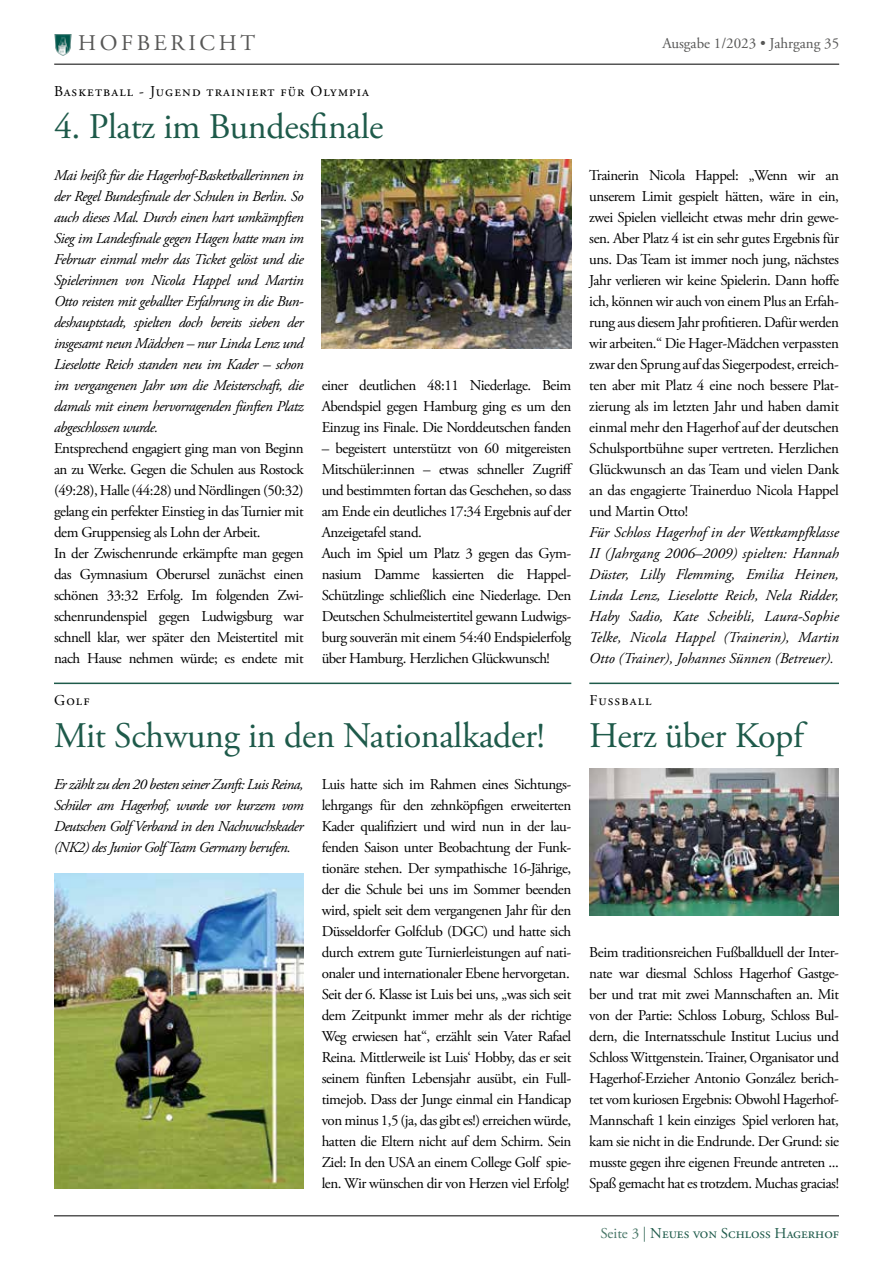
<style>
.page{position:relative;width:893px;height:1263px;background:#fff}
.page>*{position:absolute;margin:0;border:0;box-sizing:border-box;transform-origin:0 0}
.t1{font:36px "Adobe Garamond Pro";letter-spacing:-.025em;color:#1e5a4a}
.t2{font:22.35px "Adobe Garamond Pro";letter-spacing:.16em;color:#575756}
.t3{font:15px/21px "Adobe Garamond Pro";letter-spacing:-.035em;color:#000;text-align:justify}
.t4{font:italic 15px/21px "Adobe Garamond Pro";letter-spacing:-.03em;color:#000;text-align:justify}
.t5{font:15px "Adobe Garamond Pro";letter-spacing:.075em;color:#000}
.t6{font:15px "Adobe Garamond Pro";color:#1e5a4a}
.t7{font:15px "Adobe Garamond Pro";color:#575756}
.s1{color:#497768}
</style>
<div class="page">
<hr style="left:54px;top:683px;width:517px;height:1px;background:#1e5a4a">
<img style="left:54px;top:873px;width:250px;height:315px">
<img style="left:322px;top:159px;width:249px;height:189px">
<hr style="left:54px;top:1215px;width:785px;height:1px;background:#000">
<hr style="left:54px;top:64px;width:785px;height:1px;background:#000">
<img style="left:54px;top:35px;width:18px;height:20px">
<img style="left:589px;top:768px;width:250px;height:147px">
<hr style="left:589px;top:683px;width:250px;height:1px;background:#1e5a4a">
<h2 class="t2" style="left:78px;top:30px;width:178px">HOFBERICHT</h2>
<p class="t7" style="left:662px;top:35px;width:178px">Ausgabe 1/2023 • Jahrgang 35</p>
<p class="t5" style="left:54px;top:82px;width:317px">Basketball - Jugend trainiert für Olympia</p>
<h1 class="t1" style="left:54px;top:105px;width:331px">4. Platz im Bundesfinale</h1>
<p class="t4" style="left:54px;top:165px;width:251px">Mai heißt für die Hagerhof-Basketballerinnen in der Regel Bundesfinale der Schulen in Berlin. So auch dieses Mal. Durch einen hart umkämpften Sieg im Landesfinale gegen Hagen hatte man im Februar einmal mehr das Ticket gelöst und die Spielerinnen von Nicola Happel und Martin Otto reisten mit geballter Erfahrung in die Bun&shy;deshauptstadt, spielten doch bereits sieben der insgesamt neun Mädchen – nur Linda Lenz und Lieselotte Reich standen neu im Kader – schon im vergangenen Jahr um die Meisterschaft, die damals mit einem hervorragenden fünften Platz abgeschlossen wurde.</p>
<p class="t3" style="left:54px;top:438px;width:251px;text-align:left">Entsprechend engagiert ging man von Beginn an zu Werke. Gegen die Schulen aus Rostock (49:28), Halle (44:28) und Nördlingen (50:32) gelang ein perfekter Einstieg in das Turnier mit dem Gruppensieg als Lohn der Arbeit.<br>In der Zwischenrunde erkämpfte man gegen das Gymnasium Oberursel zunächst einen schönen 33:32 Erfolg. Im folgenden Zwi&shy;schenrundenspiel gegen Ludwigsburg war schnell klar, wer später den Meistertitel mit nach Hause nehmen würde; es endete mit</p>
<p class="t3" style="left:322px;top:375px;width:251px">einer deutlichen 48:11 Niederlage. Beim Abendspiel gegen Hamburg ging es um den Einzug ins Finale. Die Norddeutschen fanden</p>
<p class="t3" style="left:322px;top:438px;width:253px;text-align:left">– begeistert unterstützt von 60 mitgereisten Mitschüler:innen – etwas schneller Zugriff und bestimmten fortan das Geschehen, so dass am Ende ein deutliches 17:34 Ergebnis auf der Anzeigetafel stand.<br>Auch im Spiel um Platz 3 gegen das Gym&shy;nasium Damme kassierten die Happel-Schützlinge schließlich eine Niederlage. Den Deutschen Schulmeistertitel gewann Ludwigs&shy;burg souverän mit einem 54:40 Endspielerfolg über Hamburg. Herzlichen Glückwunsch!</p>
<p class="t3" style="left:54px;top:690px;width:37px">Golf</p>
<h1 class="t1" style="left:54px;top:714px;width:492px">Mit Schwung in den Nationalkader!</h1>
<p class="t4" style="left:54px;top:774px;width:251px">Er zählt zu den 20 besten seiner Zunft: Luis Reina, Schüler am Hagerhof, wurde vor kurzem vom Deutschen Golf Verband in den Nachwuchskader (NK2) des Junior Golf Team Germany berufen.</p>
<p class="t3" style="left:322px;top:774px;width:251px">Luis hatte sich im Rahmen eines Sichtungs&shy;lehrgangs für den zehnköpfigen erweiterten Kader qualifiziert und wird nun in der lau&shy;fenden Saison unter Beobachtung der Funk&shy;tionäre stehen. Der sympathische 16-Jährige, der die Schule bei uns im Sommer beenden wird, spielt seit dem vergangenen Jahr für den Düsseldorfer Golfclub (DGC) und hatte sich durch extrem gute Turnierleistungen auf nati&shy;onaler und internationaler Ebene hervorgetan.<br>Seit der 6. Klasse ist Luis bei uns, „was sich seit dem Zeitpunkt immer mehr als der richtige Weg erwiesen hat“, erzählt sein Vater Rafael Reina. Mittlerweile ist Luis‘ Hobby, das er seit seinem fünften Lebensjahr ausübt, ein Full&shy;timejob. Dass der Junge einmal ein Handicap von minus 1,5 (ja, das gibt es!) erreichen würde, hatten die Eltern nicht auf dem Schirm. Sein Ziel: In den USA an einem College Golf spie&shy;len. Wir wünschen dir von Herzen viel Erfolg!</p>
<p class="t3" style="left:589px;top:165px;width:251px">Trainerin Nicola Happel: „Wenn wir an unserem Limit gespielt hätten, wäre in ein, zwei Spielen vielleicht etwas mehr drin gewe&shy;sen. Aber Platz 4 ist ein sehr gutes Ergebnis für uns. Das Team ist immer noch jung, nächstes Jahr verlieren wir keine Spielerin. Dann hoffe ich, können wir auch von einem Plus an Erfah&shy;rung aus diesem Jahr profitieren. Dafür werden wir arbeiten.“ Die Hager-Mädchen verpassten zwar den Sprung auf das Siegerpodest, erreich&shy;ten aber mit Platz 4 eine noch bessere Plat&shy;zierung als im letzten Jahr und haben damit einmal mehr den Hagerhof auf der deutschen Schulsportbühne super vertreten. Herzlichen Glückwunsch an das Team und vielen Dank an das engagierte Trainerduo Nicola Happel und Martin Otto!</p>
<p class="t4" style="left:589px;top:522px;width:251px">Für Schloss Hagerhof in der Wettkampfklasse II (Jahrgang 2006–2009) spielten: Hannah Düster, Lilly Flemming, Emilia Heinen, Linda Lenz, Lieselotte Reich, Nela Ridder, Haby Sadio, Kate Scheibli, Laura-Sophie Telke, Nicola Happel (Trainerin), Martin Otto (Trainer), Johannes Sünnen (Betreuer).</p>
<p class="t5" style="left:589px;top:691px;width:64px">Fussball</p>
<h1 class="t1" style="left:589px;top:714px;width:220px">Herz über Kopf</h1>
<p class="t3" style="left:589px;top:942px;width:251px">Beim traditionsreichen Fußballduell der Inter&shy;nate war diesmal Schloss Hagerhof Gastge&shy;ber und trat mit zwei Mannschaften an. Mit von der Partie: Schloss Loburg, Schloss Bul&shy;dern, die Internatsschule Institut Lucius und Schloss Wittgenstein. Trainer, Organisator und Hagerhof-Erzieher Antonio González berich&shy;tet vom kuriosen Ergebnis: Obwohl Hagerhof-Mannschaft 1 kein einziges Spiel verloren hat, kam sie nicht in die Endrunde. Der Grund: sie musste gegen ihre eigenen Freunde antreten ...<br>Spaß gemacht hat es trotzdem. Muchas gracias!</p>
<p class="t6" style="left:600px;top:1224px;width:240px"><span class="s1">Seite 3 |</span> Neues von Schloss Hagerhof</p>
</div>
